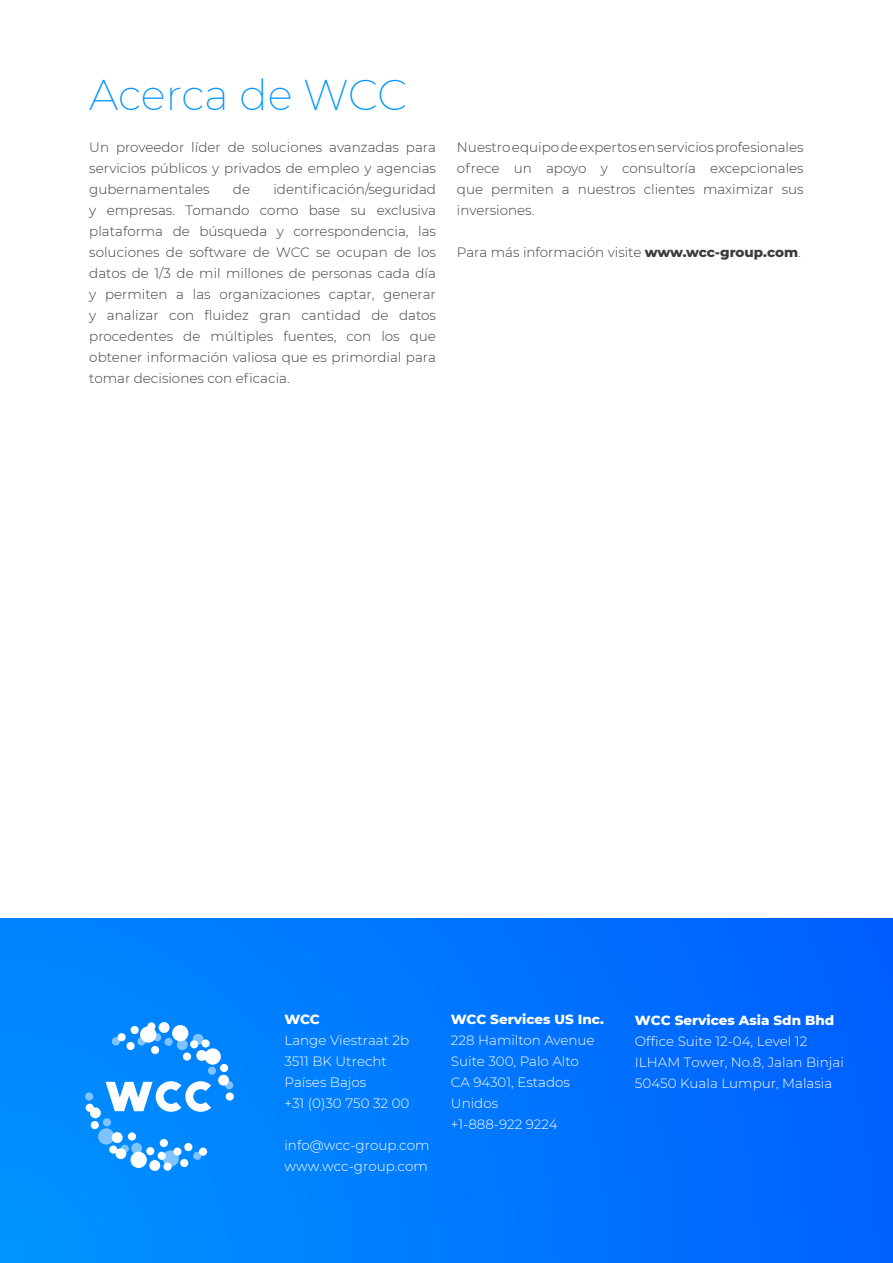
<style>
.page{position:relative;width:893px;height:1263px;background:#fff}
.page>*{position:absolute;margin:0;border:0;box-sizing:border-box;transform-origin:0 0}
.t1{font:200 42px "Montserrat";letter-spacing:-.005em;color:#0096ff}
.t2{font:300 13.5px/21px "Montserrat";color:#3c3c3b;text-align:justify}
.t3{font:300 13.5px/21px "Montserrat";color:#fff}
.t4{font:800 13.5px "Montserrat";color:#fff}
.s1{font-weight:800}
</style>
<div class="page">
<div style="left:0;top:919px;width:893px;height:344px;background:linear-gradient(to right,#008fff,#0060ff)"></div>
<div style="left:205px;top:1048px;width:16px;height:17px;background:#fff;border-radius:50%"></div>
<div style="left:172px;top:1025px;width:16px;height:16px;background:#fff;border-radius:50%"></div>
<div style="left:226px;top:1092px;width:8px;height:8px;background:#fff;border-radius:50%"></div>
<div style="left:202px;top:1039px;width:8px;height:8px;background:#fff;border-radius:50%"></div>
<svg style="left:112px;top:1037px;width:8px;height:8px"></svg>
<div style="left:151px;top:1046px;width:8px;height:8px;background:#fff;border-radius:50%"></div>
<div style="left:118px;top:1033px;width:8px;height:8px;background:#fff;border-radius:50%"></div>
<div style="left:131px;top:1026px;width:8px;height:8px;background:#fff;border-radius:50%"></div>
<div style="left:126px;top:1042px;width:9px;height:8px;background:#fff;border-radius:50%"></div>
<div style="left:225px;top:1081px;width:8px;height:8px;background:#7fc1ff;border-radius:50%"></div>
<div style="left:220px;top:1064px;width:8px;height:8px;background:#fff;border-radius:50%"></div>
<svg style="left:208px;top:1066px;width:8px;height:9px"></svg>
<div style="left:140px;top:1026px;width:16px;height:17px;background:#fff;border-radius:50%"></div>
<svg style="left:137px;top:1037px;width:9px;height:8px"></svg>
<svg style="left:153px;top:1033px;width:8px;height:8px"></svg>
<div style="left:165px;top:1038px;width:8px;height:8px;background:#7fc1ff;border-radius:50%"></div>
<div style="left:147px;top:1022px;width:8px;height:8px;background:#fff;border-radius:50%"></div>
<div style="left:159px;top:1022px;width:11px;height:11px;background:#fff;border-radius:50%"></div>
<div style="left:183px;top:1052px;width:8px;height:8px;background:#fff;border-radius:50%"></div>
<svg style="left:177px;top:1039px;width:11px;height:11px"></svg>
<div style="left:193px;top:1034px;width:10px;height:11px;background:#7fc1ff;border-radius:50%"></div>
<div style="left:218px;top:1075px;width:11px;height:11px;background:#fff;border-radius:50%"></div>
<div style="left:196px;top:1050px;width:11px;height:11px;background:#fff;border-radius:50%"></div>
<div style="left:190px;top:1040px;width:8px;height:8px;background:#fff;border-radius:50%"></div>
<svg style="left:98px;top:1128px;width:16px;height:16px"></svg>
<div style="left:130px;top:1152px;width:17px;height:16px;background:#fff;border-radius:50%"></div>
<div style="left:85px;top:1092px;width:8px;height:8px;background:#7fc4ff;border-radius:50%"></div>
<div style="left:109px;top:1145px;width:8px;height:8px;background:#fff;border-radius:50%"></div>
<div style="left:199px;top:1147px;width:8px;height:9px;background:#fff;border-radius:50%"></div>
<div style="left:160px;top:1139px;width:8px;height:8px;background:#fff;border-radius:50%"></div>
<div style="left:193px;top:1152px;width:8px;height:8px;background:#7fc3ff;border-radius:50%"></div>
<div style="left:180px;top:1159px;width:8px;height:8px;background:#fff;border-radius:50%"></div>
<div style="left:184px;top:1143px;width:8px;height:8px;background:#fff;border-radius:50%"></div>
<div style="left:86px;top:1104px;width:8px;height:8px;background:#fff;border-radius:50%"></div>
<div style="left:91px;top:1121px;width:8px;height:8px;background:#fff;border-radius:50%"></div>
<div style="left:103px;top:1118px;width:8px;height:8px;background:#7fc4ff;border-radius:50%"></div>
<div style="left:163px;top:1150px;width:16px;height:17px;background:#7fc3ff;border-radius:50%"></div>
<div style="left:173px;top:1147px;width:8px;height:9px;background:#fff;border-radius:50%"></div>
<div style="left:158px;top:1152px;width:8px;height:8px;background:#fff;border-radius:50%"></div>
<div style="left:146px;top:1147px;width:8px;height:8px;background:#fff;border-radius:50%"></div>
<div style="left:163px;top:1162px;width:9px;height:9px;background:#fff;border-radius:50%"></div>
<div style="left:149px;top:1160px;width:11px;height:11px;background:#fff;border-radius:50%"></div>
<div style="left:128px;top:1132px;width:8px;height:8px;background:#fff;border-radius:50%"></div>
<svg style="left:131px;top:1143px;width:11px;height:11px"></svg>
<div style="left:115px;top:1148px;width:11px;height:11px;background:#fff;border-radius:50%"></div>
<div style="left:90px;top:1107px;width:11px;height:11px;background:#fff;border-radius:50%"></div>
<div style="left:112px;top:1132px;width:11px;height:11px;background:#fff;border-radius:50%"></div>
<svg style="left:121px;top:1144px;width:8px;height:9px"></svg>
<svg style="left:106px;top:1081px;width:105px;height:31px"></svg>
<h1 class="t1" style="left:89px;top:67px;width:319px">Acerca de WCC</h1>
<p class="t2" style="left:89px;top:137px;width:348px">Un proveedor líder de soluciones avanzadas para servicios públicos y privados de empleo y agencias gubernamentales</p>
<p class="t2" style="left:89px;top:179px;width:348px;text-indent:184px">identificación/seguridad y empresas. Tomando como base su exclusiva plataforma de búsqueda y correspondencia, las soluciones de software de WCC se ocupan de los datos de 1/3 de mil millones de personas cada día y permiten a las organizaciones captar, generar y analizar con fluidez gran cantidad de datos procedentes de múltiples fuentes, con los que obtener información valiosa que es primordial para tomar decisiones con eficacia.</p>
<p class="t2" style="left:233px;top:179px;width:19px">de</p>
<p class="t2" style="left:457px;top:137px;width:348px">Nuestro equipo de expertos en servicios profesionales ofrece un apoyo y consultoría excepcionales que permiten a nuestros clientes maximizar sus inversiones.</p>
<p class="t2" style="left:457px;top:242px;width:345px">Para más información visite <span class="s1">www.wcc-group.com</span>.</p>
<p class="t4" style="left:284px;top:1009px;width:37px">WCC</p>
<p class="t3" style="left:284px;top:1029px;width:126px">Lange Viestraat 2b<br>3511 BK Utrecht<br>Países Bajos<br>+31 (0)30 750 32 00</p>
<p class="t3" style="left:284px;top:1134px;width:147px">info@wcc-group.com www.wcc-group.com</p>
<p class="t4" style="left:451px;top:1009px;width:155px">WCC Services US Inc.</p>
<p class="t3" style="left:451px;top:1029px;width:145px">228 Hamilton Avenue<br>Suite 300, Palo Alto<br>CA 94301, Estados<br>Unidos<br>+1-888-922 9224</p>
<p class="t4" style="left:635px;top:1010px;width:201px">WCC Services Asia Sdn Bhd</p>
<p class="t3" style="left:635px;top:1030px;width:210px">Office Suite 12-04, Level 12<br>ILHAM Tower, No.8, Jalan Binjai<br>50450 Kuala Lumpur, Malasia</p>
</div>
